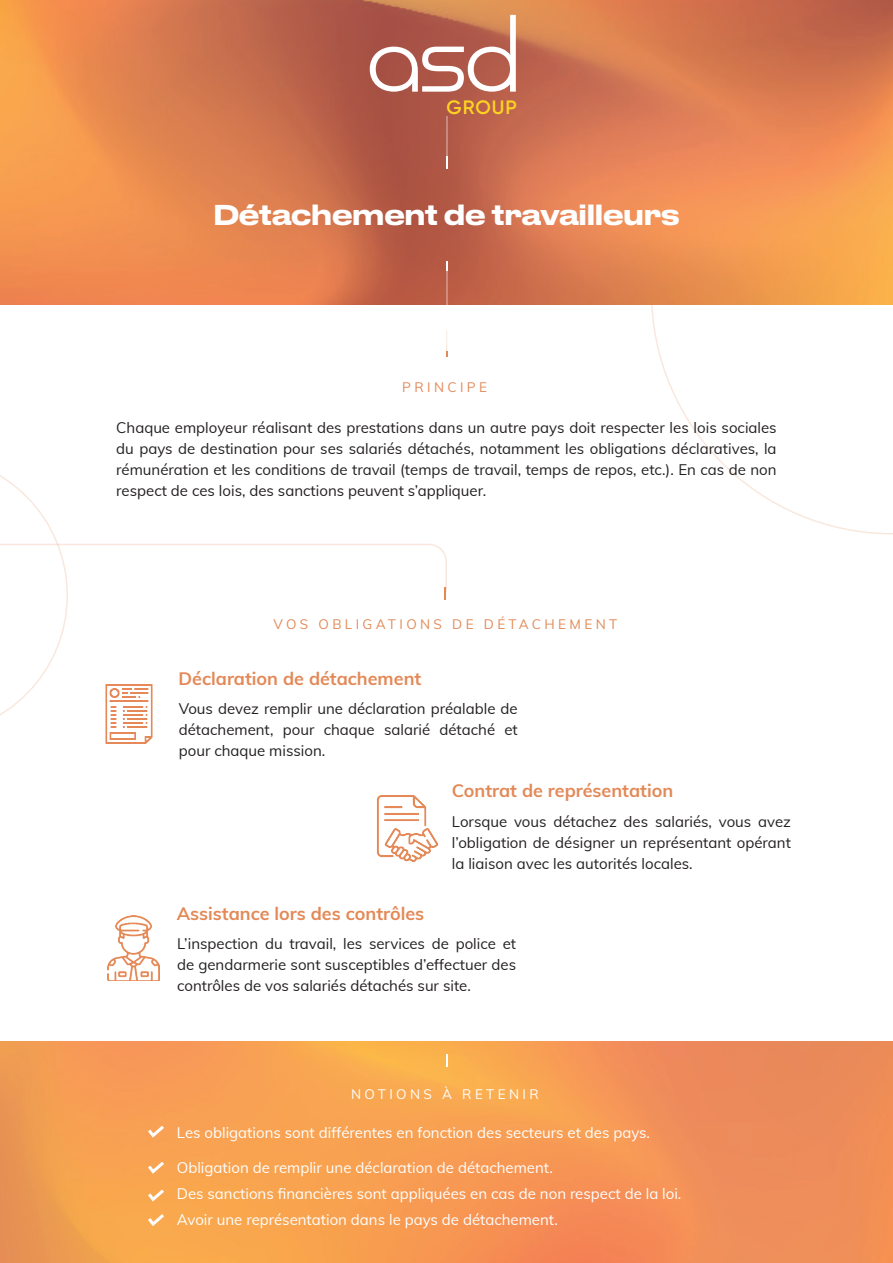
<style>
.page{position:relative;width:893px;height:1263px;background:#fff}
.page>*{position:absolute;margin:0;border:0;box-sizing:border-box;transform-origin:0 0}
.t1{font:500 27px "Druk Text Wide";letter-spacing:-.06em;color:#fff}
.t2{font:600 19.35px "Gilroy";letter-spacing:.045em;color:#fdd323}
.t3{font:700 18px "Muli";color:#e38957}
.t4{font:15px/21px "Muli";color:#231f20;text-align:justify}
.t5{font:15px/26.2px "Muli";color:#fff}
.t6{font:13.5px "Muli";letter-spacing:.25em;color:#e38957}
.t7{font:13.5px "Muli";letter-spacing:.25em;color:#fff}
</style>
<div class="page">
<img style="left:0;top:1042px;width:893px;height:221px">
<svg style="left:651px;top:304px;width:242px;height:230px"></svg>
<svg style="left:446px;top:344px;width:1px;height:13px"></svg>
<img style="left:0;top:0;width:893px;height:304px">
<svg style="left:370px;top:15px;width:146px;height:77px"></svg>
<hr style="left:446px;top:116px;width:2px;height:51px;background:#fff">
<hr style="left:446px;top:261px;width:1px;height:83px;background:#fff">
<svg style="left:446px;top:1055px;width:2px;height:12px"></svg>
<svg style="left:0;top:475px;width:447px;height:241px"></svg>
<svg style="left:145px;top:1122px;width:22px;height:18px"></svg>
<svg style="left:145px;top:1158px;width:22px;height:18px"></svg>
<svg style="left:145px;top:1186px;width:22px;height:18px"></svg>
<svg style="left:145px;top:1211px;width:22px;height:17px"></svg>
<img style="left:96px;top:682px;width:65px;height:62px">
<img style="left:107px;top:915px;width:53px;height:65px">
<img style="left:377px;top:796px;width:61px;height:65px">
<p class="t2" style="left:447px;top:95px;width:72px">GROUP</p>
<h1 class="t1" style="left:213px;top:191px;width:469px">Détachement de travailleurs</h1>
<p class="t6" style="left:402px;top:377px;width:86px">PRINCIPE</p>
<p class="t4" style="left:116px;top:417px;width:662px">Chaque employeur réalisant des prestations dans un autre pays doit respecter les lois sociales du pays de destination pour ses salariés détachés, notamment les obligations déclaratives, la rémunération et les conditions de travail (temps de travail, temps de repos, etc.). En cas de non respect de ces lois, des sanctions peuvent s’appliquer.</p>
<p class="t6" style="left:274px;top:614px;width:345px">VOS OBLIGATIONS DE DÉTACHEMENT</p>
<p class="t3" style="left:179px;top:665px;width:244px">Déclaration de détachement</p>
<p class="t4" style="left:179px;top:697px;width:340px">Vous devez remplir une déclaration préalable de détachement, pour chaque salarié détaché et pour chaque mission.</p>
<p class="t3" style="left:452px;top:778px;width:223px">Contrat de représentation</p>
<p class="t3" style="left:177px;top:900px;width:249px">Assistance lors des contrôles</p>
<p class="t4" style="left:452px;top:810px;width:340px">Lorsque vous détachez des salariés, vous avez l’obligation de désigner un représentant opérant la liaison avec les autorités locales.</p>
<p class="t4" style="left:177px;top:932px;width:341px">L’inspection du travail, les services de police et de gendarmerie sont susceptibles d’effectuer des contrôles de vos salariés détachés sur site.</p>
<p class="t7" style="left:351px;top:1084px;width:189px">NOTIONS À RETENIR</p>
<p class="t5" style="left:177px;top:1118px;width:475px">Les obligations sont différentes en fonction des secteurs et des pays.</p>
<p class="t5" style="left:177px;top:1153px;width:506px">Obligation de remplir une déclaration de détachement.<br>Des sanctions financières sont appliquées en cas de non respect de la loi.<br>Avoir une représentation dans le pays de détachement.</p>
</div>
